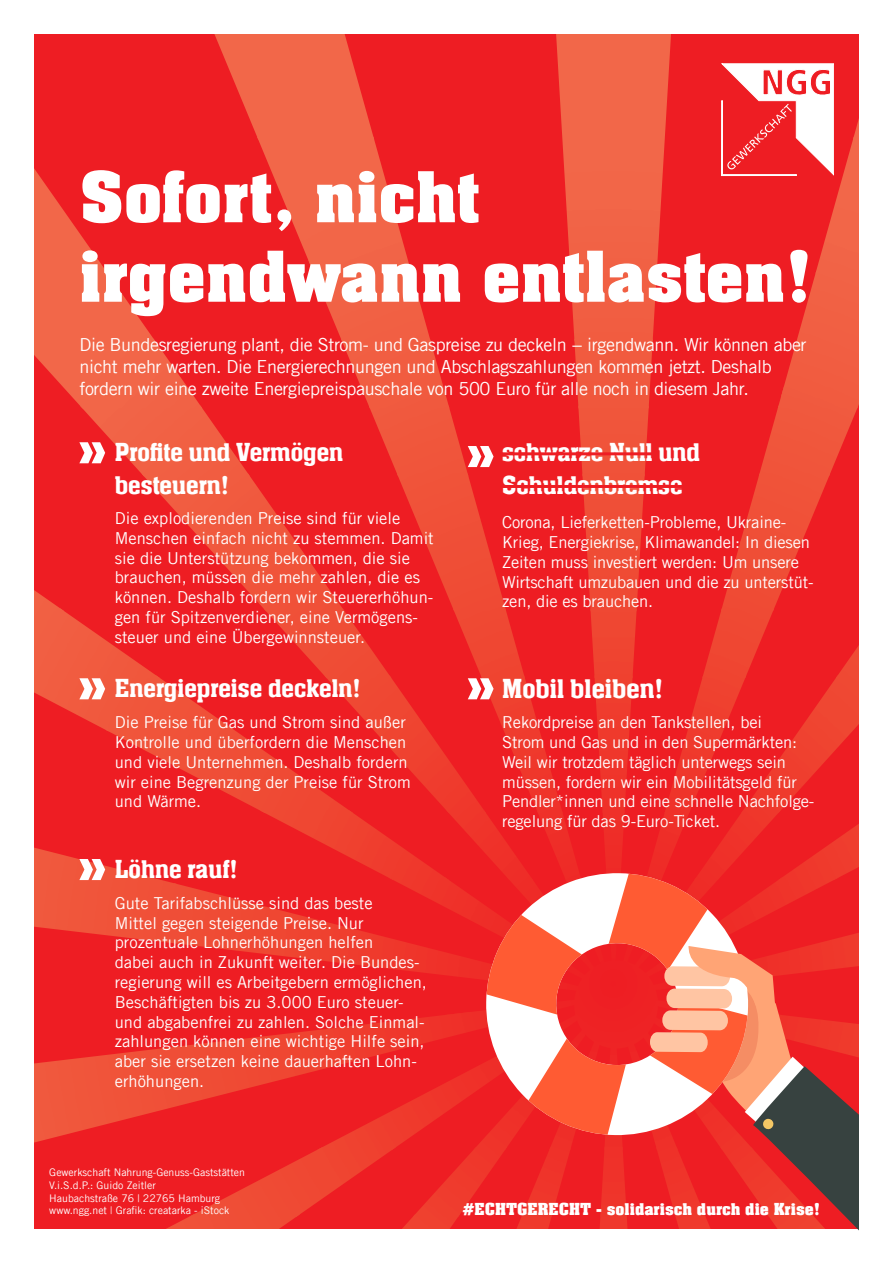
<style>
.page{position:relative;width:893px;height:1263px;background:#fff}
.page>*{position:absolute;margin:0;border:0;box-sizing:border-box;transform-origin:0 0}
.t1{font:700 76.5px/79.5px "Neue Aachen Pro";color:#fff}
.t2{font:500 28.5px "Aachen Pro";color:#fff}
.t3{font:500 27px/32.4px "Aachen Pro";color:#fff}
.t4{font:18px/21.6px "Trade Gothic LT Com";letter-spacing:-.02em;color:#fff}
.t5{font:700 18px "Neue Aachen Pro";color:#fff}
.t6{font:16.5px/19.8px "Trade Gothic LT Com";color:#fff}
.t7{font:10.5px/12.6px "Trade Gothic LT Com";color:#fff}
.s1{font-weight:300}
</style>
<div class="page">
<div style="left:0;top:3px;width:893px;height:1260px;background:#ee1d23"></div>
<img style="left:33px;top:1012px;width:393px;height:138px">
<img style="left:80px;top:408px;width:778px;height:66px">
<img style="left:100px;top:1217px;width:326px;height:13px">
<img style="left:108px;top:678px;width:752px;height:132px">
<img style="left:189px;top:1147px;width:237px;height:70px">
<img style="left:174px;top:880px;width:252px;height:135px">
<img style="left:722px;top:541px;width:138px;height:67px">
<img style="left:853px;top:33px;width:7px;height:104px">
<img style="left:260px;top:810px;width:600px;height:70px">
<img style="left:266px;top:608px;width:594px;height:70px">
<img style="left:816px;top:137px;width:44px;height:134px">
<img style="left:784px;top:271px;width:76px;height:137px">
<img style="left:740px;top:474px;width:90px;height:69px">
<img style="left:342px;top:341px;width:442px;height:67px">
<img style="left:554px;top:33px;width:119px;height:308px">
<img style="left:582px;top:474px;width:63px;height:137px">
<img style="left:397px;top:474px;width:109px;height:137px">
<img style="left:311px;top:139px;width:120px;height:202px">
<img style="left:204px;top:543px;width:140px;height:68px">
<img style="left:202px;top:33px;width:172px;height:107px">
<img style="left:142px;top:474px;width:155px;height:69px">
<img style="left:257px;top:137px;width:54px;height:129px">
<img style="left:33px;top:341px;width:169px;height:67px">
<img style="left:33px;top:839px;width:143px;height:104px">
<img style="left:33px;top:274px;width:122px;height:67px">
<img style="left:33px;top:723px;width:76px;height:8px">
<img style="left:33px;top:137px;width:75px;height:137px">
<svg style="left:721px;top:64px;width:113px;height:112px"></svg>
<svg style="left:79px;top:442px;width:26px;height:21px"></svg>
<svg style="left:468px;top:446px;width:26px;height:21px"></svg>
<svg style="left:468px;top:678px;width:26px;height:21px"></svg>
<svg style="left:33px;top:566px;width:191px;height:157px"></svg>
<svg style="left:79px;top:859px;width:26px;height:21px"></svg>
<div style="left:0;top:1230px;width:893px;height:33px;background:#fff"></div>
<div style="left:0;top:0;width:33px;height:1247px;background:#fff"></div>
<div style="left:0;top:0;width:893px;height:33px;background:#fff"></div>
<svg style="left:426px;top:873px;width:434px;height:358px"></svg>
<div style="left:860px;top:0;width:33px;height:1263px;background:#fff"></div>
<hr style="left:500px;top:452px;width:152px;height:3px;background:#ee1d23">
<hr style="left:502px;top:485px;width:191px;height:3px;background:#ee1d23">
<h1 class="t1" style="left:79px;top:160px;width:735px">Sofort, nicht irgendwann entlasten!</h1>
<p class="t4" style="left:79px;top:334px;width:729px">Die Bundesregierung plant, die Strom- und Gaspreise zu deckeln − irgendwann. Wir können aber nicht mehr warten. Die Energierechnungen und Abschlagszahlungen kommen jetzt. Deshalb fordern wir eine zweite Energiepreispauschale von 500 Euro für alle noch in diesem Jahr.</p>
<h3 class="t3" style="left:115px;top:436px;width:230px">Profite und Vermögen besteuern!</h3>
<p class="t6" style="left:115px;top:508px;width:320px">Die explodierenden Preise sind für viele Menschen einfach nicht zu stemmen. Damit sie die Unterstützung bekommen, die sie brauchen, müssen die mehr zahlen, die es können. Deshalb fordern wir Steuererhöhun&shy;gen für Spitzenverdiener, eine Vermögens&shy;steuer und eine Übergewinnsteuer.</p>
<h3 class="t3" style="left:115px;top:672px;width:248px">Energiepreise deckeln!</h3>
<p class="t6" style="left:115px;top:712px;width:298px">Die Preise für Gas und Strom sind außer Kontrolle und überfordern die Menschen und viele Unternehmen. Deshalb fordern wir eine Begrenzung der Preise für Strom und Wärme.</p>
<h3 class="t3" style="left:115px;top:853px;width:124px">Löhne rauf!</h3>
<p class="t6" style="left:115px;top:893px;width:314px">Gute Tarifabschlüsse sind das beste<br>Mittel gegen steigende Preise. Nur prozentuale Lohnerhöhungen helfen<br>dabei auch in Zukunft weiter. Die Bundes&shy;regierung will es Arbeitgebern ermöglichen, Beschäftigten bis zu 3.000 Euro steuer&shy;und abgabenfrei zu zahlen. Solche Einmal&shy;zahlungen können eine wichtige Hilfe sein, aber sie ersetzen keine dauerhaften Lohn&shy;erhöhungen.</p>
<h3 class="t3" style="left:502px;top:436px;width:199px">schwarze Null und<br>Schuldenbremse</h3>
<p class="t6" style="left:502px;top:512px;width:313px">Corona, Lieferketten-Probleme, Ukraine-Krieg, Energiekrise, Klimawandel: In diesen Zeiten muss investiert werden: Um unsere Wirtschaft umzubauen und die zu unterstüt&shy;zen, die es brauchen.</p>
<h2 class="t2" style="left:502px;top:673px;width:163px">Mobil bleiben!</h2>
<p class="t6" style="left:502px;top:712px;width:314px">Rekordpreise an den Tankstellen, bei<br>Strom und Gas und in den Supermärkten:<br>Weil wir trotzdem täglich unterwegs sein müssen, fordern wir ein Mobilitätsgeld für Pendler*innen und eine schnelle Nachfolge&shy;regelung für das 9-Euro-Ticket.</p>
<p class="t7" style="left:49px;top:1166px;width:197px">Gewerkschaft Nahrung-Genuss-Gaststätten V.i.S.d.P.: Guido Zeitler<br>Haubachstraße 76 | 22765 Hamburg www.ngg.net <span class="s1">|</span> Grafik: creatarka - iStock</p>
<p class="t5" style="left:462px;top:1199px;width:359px">#ECHTGERECHT - solidarisch durch die Krise!</p>
</div>
